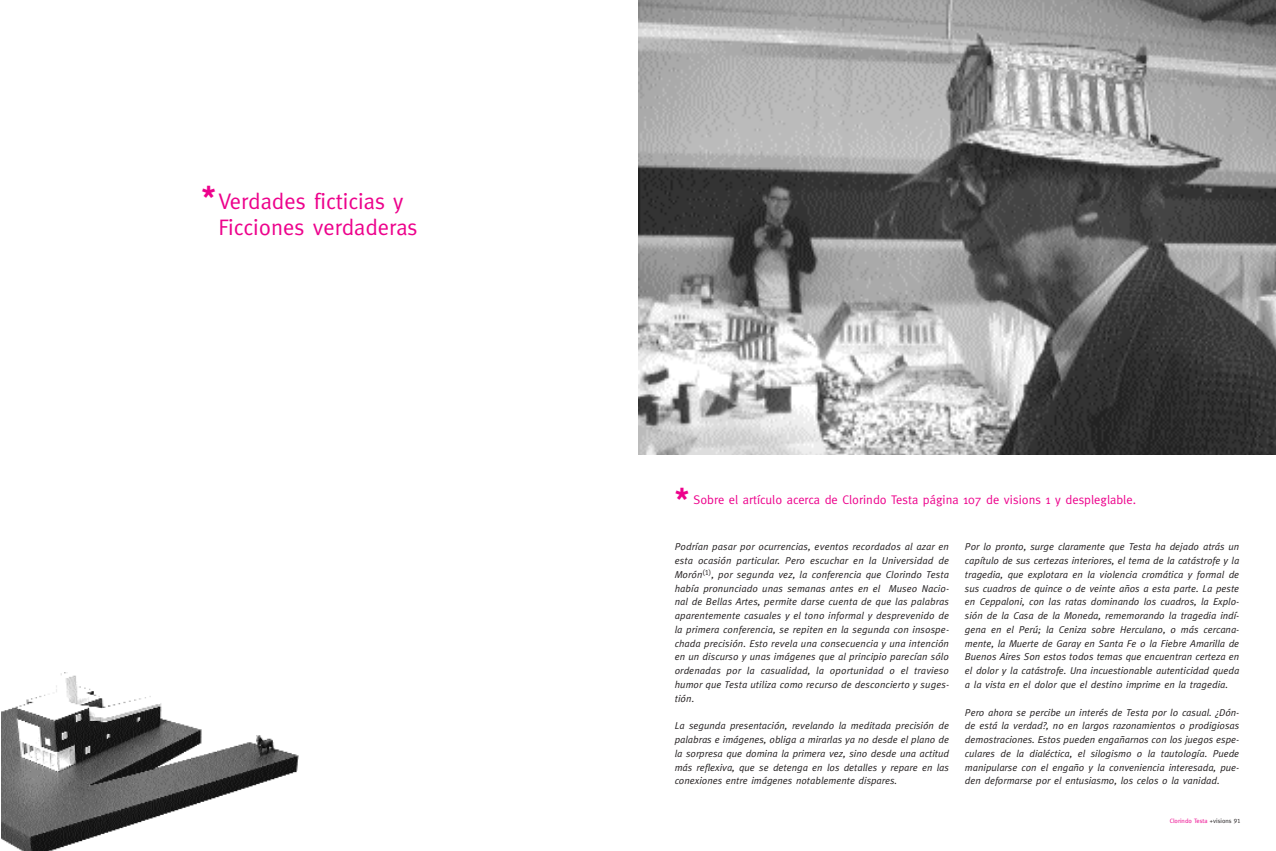
<style>
.page{position:relative;width:1276px;height:851px;background:#fff}
.page>*{position:absolute;margin:0;border:0;box-sizing:border-box;transform-origin:0 0}
.t1{font:700 30px "Meta";color:#ed028c}
.t2{font:22.5px/25.8px "Meta";color:#ed028c}
.t3{font:12.5px "Meta";color:#ed028c}
.t4{font:italic 10px/13.8px "Meta";color:#231f20;text-align:justify}
.t5{font:6.25px "Meta";color:#ed028c}
.s1{font-family:"Meta Caps";color:#231f20}
.s2{color:#231f20}
</style>
<div class="page">
<img style="left:638px;top:0;width:638px;height:454px">
<img style="left:1px;top:672px;width:298px;height:178px">
<h1 class="t1" style="left:201px;top:179px;width:16px">*</h1>
<h2 class="t2" style="left:218px;top:189px;width:201px">Verdades ficticias y<br>Ficciones verdaderas</h2>
<h1 class="t1" style="left:674px;top:481px;width:16px">*</h1>
<p class="t3" style="left:693px;top:492px;width:444px">Sobre el artículo acerca de Clorindo Testa página 107 de visions 1 y despleglable.</p>
<p class="t4" style="left:674px;top:540px;width:276px">Podrían pasar por ocurrencias, eventos recordados al azar en esta ocasión particular. Pero escuchar en la Universidad de Morón<sup>(1)</sup>, por segunda vez, la conferencia que Clorindo Testa había pronunciado unas semanas antes en el Museo Nacio&shy;nal de Bellas Artes, permite darse cuenta de que las palabras aparentemente casuales y el tono informal y desprevenido de la primera conferencia, se repiten en la segunda con insospe&shy;chada precisión. Esto revela una consecuencia y una intención en un discurso y unas imágenes que al principio parecían sólo ordenadas por la casualidad, la oportunidad o el travieso humor que Testa utiliza como recurso de desconcierto y suges&shy;tión.</p>
<p class="t4" style="left:674px;top:718px;width:276px">La segunda presentación, revelando la meditada precisión de palabras e imágenes, obliga a mirarlas ya no desde el plano de la sorpresa que domina la primera vez, sino desde una actitud más reflexiva, que se detenga en los detalles y repare en las conexiones entre imágenes notablemente dispares.</p>
<p class="t4" style="left:965px;top:540px;width:276px">Por lo pronto, surge claramente que Testa ha dejado atrás un capítulo de sus certezas interiores, el tema de la catástrofe y la tragedia, que explotara en la violencia cromática y formal de sus cuadros de quince o de veinte años a esta parte. La peste en Ceppaloni, con las ratas dominando los cuadros, la Explo&shy;sión de la Casa de la Moneda, rememorando la tragedia indí&shy;gena en el Perú; la Ceniza sobre Herculano, o más cercana&shy;mente, la Muerte de Garay en Santa Fe o la Fiebre Amarilla de Buenos Aires Son estos todos temas que encuentran certeza en el dolor y la catástrofe. Una incuestionable autenticidad queda a la vista en el dolor que el destino imprime en la tragedia.</p>
<p class="t4" style="left:965px;top:705px;width:276px">Pero ahora se percibe un interés de Testa por lo casual. ¿Dón&shy;de está la verdad?, no en largos razonamientos o prodigiosas demostraciones. Estos pueden engañarnos con los juegos espe&shy;culares de la dialéctica, el silogismo o la tautología. Puede manipularse con el engaño y la conveniencia interesada, pue&shy;den deformarse por el entusiasmo, los celos o la vanidad.</p>
<p class="t5" style="left:1169px;top:817px;width:72px">Clorindo Testa <span class="s1">+</span><span class="s2">visions</span> <span class="s1">91</span></p>
</div>
